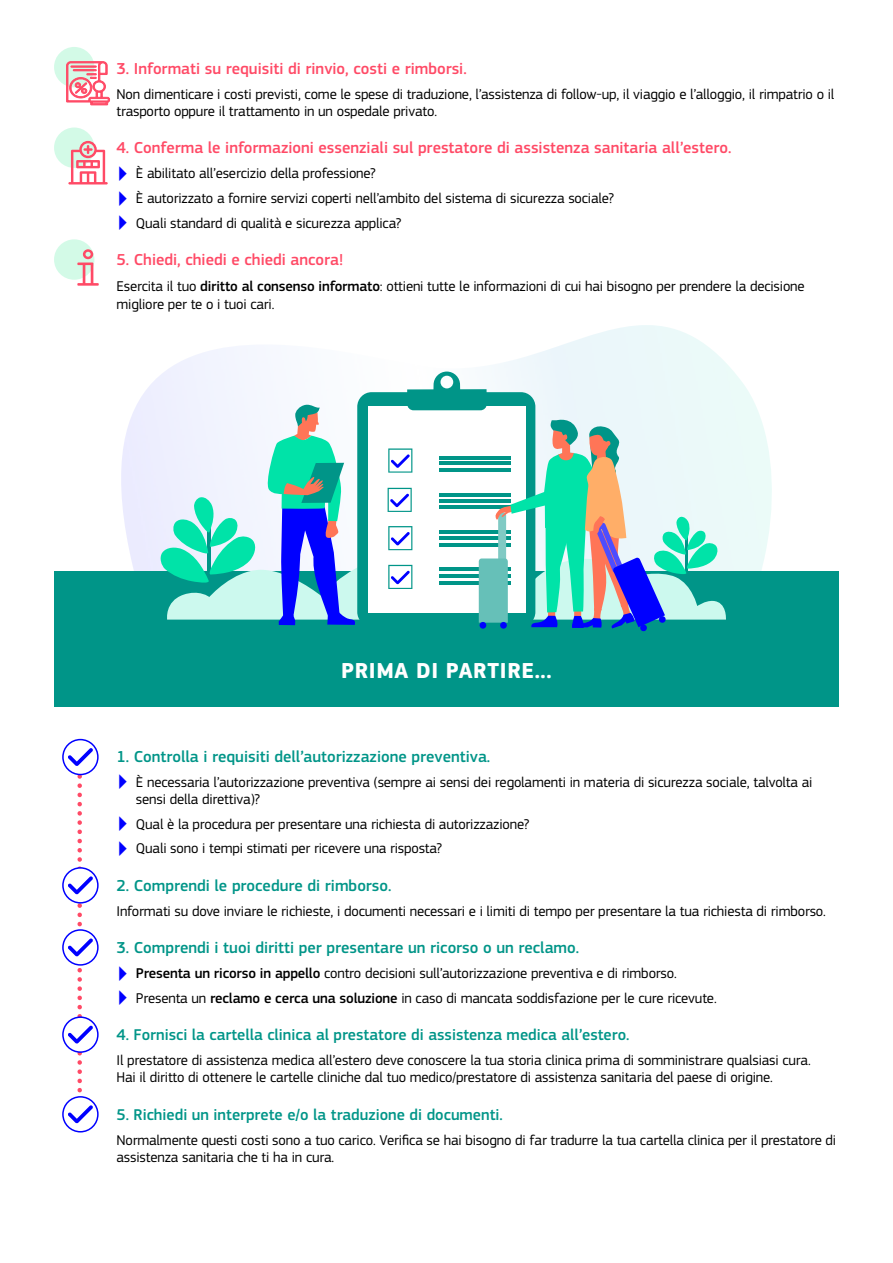
<style>
.page{position:relative;width:893px;height:1263px;background:#fff}
.page>*{position:absolute;margin:0;border:0;box-sizing:border-box;transform-origin:0 0}
.t1{font:700 22.5px "EC Square Sans Pro";letter-spacing:.03em;color:#fff}
.t2{font:500 16.5px "EC Square Sans Pro";color:#ff4a66}
.t3{font:500 16.5px "EC Square Sans Pro";color:#009588}
.t4{font:500 16.2px "EC Square Sans Pro";color:#009588}
.t5{font:14.7px/17.2px "EC Square Sans Pro";letter-spacing:-.01em;color:#000}
.s1{font-weight:700;font-size:21px;color:#00f}
.s2{font-weight:500}
</style>
<div class="page">
<img style="left:118px;top:325px;width:665px;height:247px">
<div style="left:54px;top:572px;width:785px;height:135px;background:#009588"></div>
<svg style="left:159px;top:372px;width:568px;height:260px"></svg>
<svg style="left:63px;top:740px;width:35px;height:34px"></svg>
<div style="left:62px;top:739px;width:37px;height:36px;border:2px solid #00f;border-radius:50%"></div>
<svg style="left:63px;top:868px;width:35px;height:35px"></svg>
<div style="left:62px;top:867px;width:37px;height:36px;border:2px solid #00f;border-radius:50%"></div>
<svg style="left:63px;top:930px;width:35px;height:35px"></svg>
<div style="left:62px;top:929px;width:37px;height:37px;border:2px solid #00f;border-radius:50%"></div>
<svg style="left:63px;top:1017px;width:35px;height:35px"></svg>
<div style="left:62px;top:1016px;width:37px;height:37px;border:2px solid #00f;border-radius:50%"></div>
<svg style="left:63px;top:1097px;width:35px;height:35px"></svg>
<div style="left:62px;top:1096px;width:37px;height:36px;border:2px solid #00f;border-radius:50%"></div>
<svg style="left:68px;top:747px;width:25px;height:376px"></svg>
<div style="left:54px;top:127px;width:40px;height:41px;background:#d3fae7;border-radius:50%"></div>
<svg style="left:68px;top:141px;width:40px;height:43px"></svg>
<div style="left:54px;top:239px;width:40px;height:41px;background:#d3fae7;border-radius:50%"></div>
<svg style="left:77px;top:249px;width:22px;height:37px"></svg>
<div style="left:54px;top:47px;width:40px;height:40px;background:#d3fae7;border-radius:50%"></div>
<svg style="left:66px;top:61px;width:44px;height:45px"></svg>
<p class="t2" style="left:116px;top:59px;width:352px">3. Informati su requisiti di rinvio, costi e rimborsi.</p>
<p class="t5" style="left:116px;top:85px;width:719px">Non dimenticare i costi previsti, come le spese di traduzione, l’assistenza di follow-up, il viaggio e l’alloggio, il rimpatrio o il trasporto oppure il trattamento in un ospedale privato.</p>
<p class="t2" style="left:116px;top:138px;width:617px">4. Conferma le informazioni essenziali sul prestatore di assistenza sanitaria all’estero.</p>
<p class="t5" style="left:116px;top:161px;width:499px;line-height:24.8px"><span class="s1">▶</span> È abilitato all’esercizio della professione?<br><span class="s1">▶</span> È autorizzato a fornire servizi coperti nell’ambito del sistema di sicurezza sociale? <span class="s1">▶</span> Quali standard di qualità e sicurezza applica?</p>
<p class="t2" style="left:116px;top:250px;width:228px">5. Chiedi, chiedi e chiedi ancora!</p>
<p class="t5" style="left:116px;top:277px;width:690px;line-height:18px">Esercita il tuo <span class="s2">diritto al consenso informato</span>: ottieni tutte le informazioni di cui hai bisogno per prendere la decisione migliore per te o i tuoi cari.</p>
<h1 class="t1" style="left:341px;top:657px;width:212px">PRIMA DI PARTIRE...</h1>
<p class="t3" style="left:116px;top:747px;width:375px">1. Controlla i requisiti dell’autorizzazione preventiva.</p>
<p class="t5" style="left:136px;top:773px;width:678px;text-indent:-20px"><span class="s1">▶</span> È necessaria l’autorizzazione preventiva (sempre ai sensi dei regolamenti in materia di sicurezza sociale, talvolta ai sensi della direttiva)?</p>
<p class="t5" style="left:116px;top:811px;width:414px;line-height:24.8px"><span class="s1">▶</span> Qual è la procedura per presentare una richiesta di autorizzazione? <span class="s1">▶</span> Quali sono i tempi stimati per ricevere una risposta?</p>
<p class="t3" style="left:116px;top:876px;width:277px">2. Comprendi le procedure di rimborso.</p>
<p class="t5" style="left:116px;top:902px;width:711px">Informati su dove inviare le richieste, i documenti necessari e i limiti di tempo per presentare la tua richiesta di rimborso.</p>
<p class="t3" style="left:116px;top:938px;width:464px">3. Comprendi i tuoi diritti per presentare un ricorso o un reclamo.</p>
<p class="t5" style="left:116px;top:961px;width:602px;line-height:24.8px"><span class="s1">▶</span> <span class="s2">Presenta un ricorso in appello</span> contro decisioni sull’autorizzazione preventiva e di rimborso.<br><span class="s1">▶</span> Presenta un <span class="s2">reclamo e cerca una soluzione</span> in caso di mancata soddisfazione per le cure ricevute.</p>
<p class="t4" style="left:116px;top:1025px;width:515px">4. Fornisci la cartella clinica al prestatore di assistenza medica all’estero.</p>
<p class="t5" style="left:116px;top:1051px;width:696px">Il prestatore di assistenza medica all’estero deve conoscere la tua storia clinica prima di somministrare qualsiasi cura.<br>Hai il diritto di ottenere le cartelle cliniche dal tuo medico/prestatore di assistenza sanitaria del paese di origine.</p>
<p class="t4" style="left:116px;top:1105px;width:388px">5. Richiedi un interprete e/o la traduzione di documenti.</p>
<p class="t5" style="left:116px;top:1131px;width:721px">Normalmente questi costi sono a tuo carico. Verifica se hai bisogno di far tradurre la tua cartella clinica per il prestatore di assistenza sanitaria che ti ha in cura.</p>
</div>
